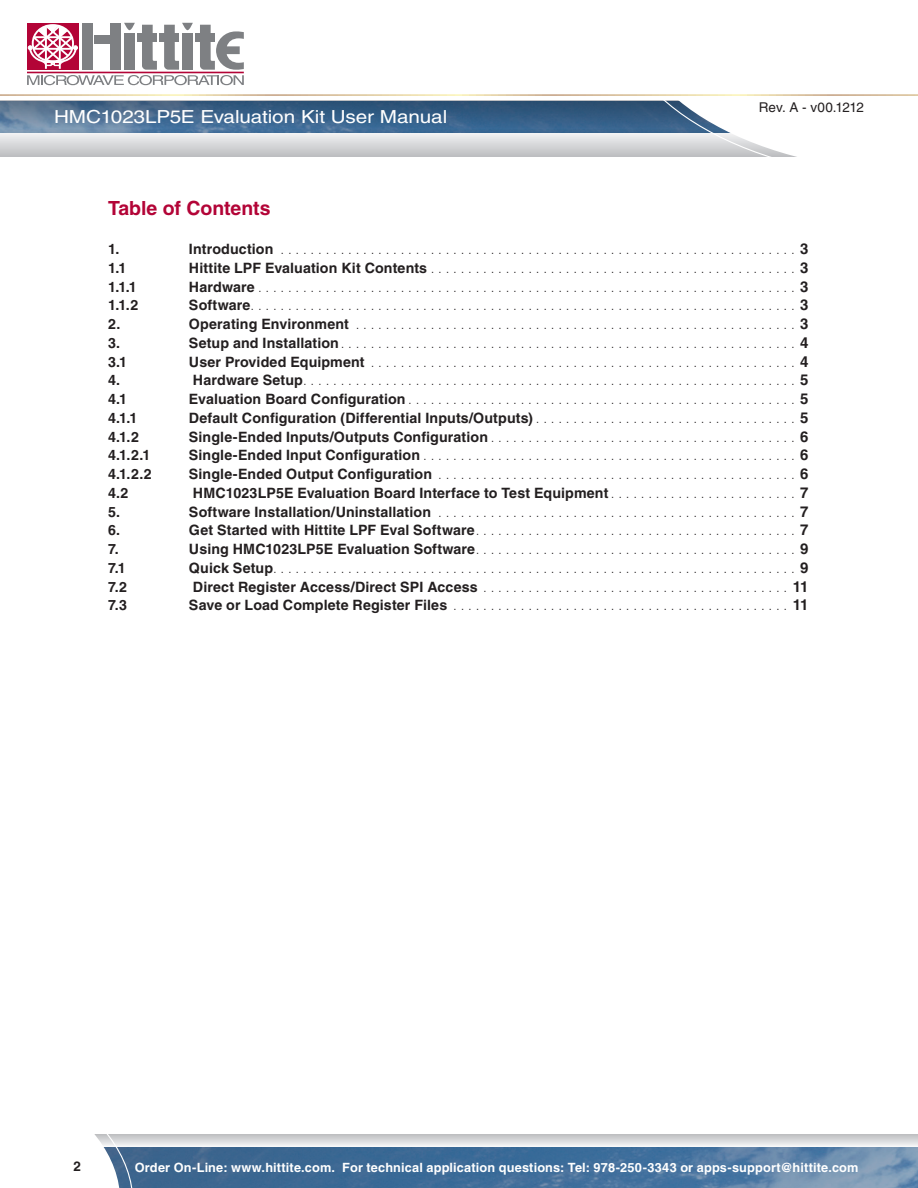
<style>
.page{position:relative;width:918px;height:1188px;background:#fff}
.page>*{position:absolute;margin:0;border:0;box-sizing:border-box;transform-origin:0 0}
.TOC_Title{font:700 19.5px "Helvetica LT Std";letter-spacing:-.005em;color:#b30437}
.t1{font:18px "Helvetica LT Std";letter-spacing:-.005em;color:#fff;scale:1.15 1}
.TOC_Text{font:700 14.25px "Helvetica LT Std";letter-spacing:.01em;color:#231f20}
.TOC_Text-2{font:300 13.5px "Helvetica LT Std";color:#231f20}
.t2{font:13.5px "Helvetica LT Std";letter-spacing:-.01em;color:#231f20}
.t3{font:700 13.5px "Helvetica LT Std";color:#231f20}
.t4{font:700 12.75px "Helvetica LT Std";letter-spacing:.01em;color:#fff}
.s1{font-weight:700;font-size:14.25px}
.s2{font-weight:700;font-size:15px}
.s3{font-weight:300;font-size:13.5px}
.s4{font-size:15px}
</style>
<div class="page">
<svg style="left:134px;top:1134px;width:784px;height:14px;background:#ced2d7"></svg>
<img style="left:134px;top:1148px;width:784px;height:40px">
<svg style="left:0;top:100px;width:616px;height:56px;background:#d6d7d9"></svg>
<img style="left:0;top:101px;width:616px;height:32px">
<svg style="left:616px;top:100px;width:181px;height:57px"></svg>
<svg style="left:94px;top:1134px;width:40px;height:54px"></svg>
<svg style="left:27px;top:23px;width:217px;height:62px"></svg>
<div style="left:196px;top:33px;width:19px;height:9px;background:#7e8083"></div>
<p class="t1" style="left:54px;top:107px;width:343px">HMC1023LP5E Evaluation Kit User Manual</p>
<p class="t2" style="left:759px;top:99px;width:107px">Rev. A - v00.1212</p>
<p class="TOC_Title" style="left:108px;top:196px;width:164px">Table of Contents</p>
<p class="TOC_Text" style="left:108px;top:240px;width:13px">1.</p>
<p class="TOC_Text-2" style="left:189px;top:241px;width:621px"><span class="s1">Introduction</span> . . . . . . . . . . . . . . . . . . . . . . . . . . . . . . . . . . . . . . . . . . . . . . . . . . . . . . . . . . . . . . . . . . . . . <span class="s2">3</span></p>
<p class="TOC_Text" style="left:108px;top:259px;width:20px">1.1</p>
<p class="TOC_Text-2" style="left:189px;top:260px;width:621px"><span class="s1">Hittite LPF Evaluation Kit Contents</span>................................................. <span class="s2">3</span></p>
<p class="TOC_Text" style="left:108px;top:278px;width:30px">1.1.1</p>
<p class="TOC_Text-2" style="left:189px;top:278px;width:621px"><span class="s1">Hardware</span> . . . . . . . . . . . . . . . . . . . . . . . . . . . . . . . . . . . . . . . . . . . . . . . . . . . . . . . . . . . . . . . . . . . . . . . . <span class="s2">3</span></p>
<p class="TOC_Text" style="left:108px;top:297px;width:32px">1.1.2</p>
<p class="TOC_Text-2" style="left:189px;top:297px;width:621px"><span class="s1">Software</span>......................................................................... <span class="s2">3</span></p>
<p class="TOC_Text" style="left:108px;top:315px;width:14px">2.</p>
<p class="TOC_Text-2" style="left:189px;top:316px;width:621px"><span class="s1">Operating Environment</span> . . . . . . . . . . . . . . . . . . . . . . . . . . . . . . . . . . . . . . . . . . . . . . . . . . . . . . . . . . . <span class="s2">3</span></p>
<p class="TOC_Text" style="left:108px;top:334px;width:14px">3.</p>
<p class="TOC_Text-2" style="left:189px;top:335px;width:621px"><span class="s1">Setup and Installation</span>............................................................. <span class="s2">4</span></p>
<p class="TOC_Text" style="left:108px;top:353px;width:21px">3.1</p>
<p class="TOC_Text-2" style="left:189px;top:353px;width:621px"><span class="s1">User Provided Equipment</span> . . . . . . . . . . . . . . . . . . . . . . . . . . . . . . . . . . . . . . . . . . . . . . . . . . . . . . . . . <span class="s2">4</span></p>
<p class="TOC_Text" style="left:108px;top:372px;width:14px">4.</p>
<p class="TOC_Text-2" style="left:193px;top:372px;width:617px"><span class="s1">Hardware Setup</span>.................................................................. <span class="s2">5</span></p>
<p class="TOC_Text" style="left:108px;top:390px;width:21px">4.1</p>
<p class="TOC_Text-2" style="left:189px;top:391px;width:621px"><span class="s1">Evaluation Board Configuration</span> . . . . . . . . . . . . . . . . . . . . . . . . . . . . . . . . . . . . . . . . . . . . . . . . . . . . <span class="s2">5</span></p>
<p class="TOC_Text" style="left:108px;top:409px;width:31px">4.1.1</p>
<p class="TOC_Text" style="left:189px;top:409px;width:621px">Default Configuration (Differential Inputs/Outputs) <span class="s3">. . . . . . . . . . . . . . . . . . . . . . . . . . . . . . . . . . .</span> <span class="s4">5</span></p>
<p class="TOC_Text" style="left:108px;top:428px;width:32px">4.1.2</p>
<p class="TOC_Text-2" style="left:189px;top:428px;width:621px"><span class="s1">Single-Ended Inputs/Outputs Configuration</span>......................................... <span class="s2">6</span></p>
<p class="TOC_Text" style="left:108px;top:447px;width:44px">4.1.2.1</p>
<p class="TOC_Text-2" style="left:189px;top:447px;width:621px"><span class="s1">Single-Ended Input Configuration</span>.................................................. <span class="s2">6</span></p>
<p class="TOC_Text" style="left:108px;top:465px;width:45px">4.1.2.2</p>
<p class="TOC_Text-2" style="left:189px;top:466px;width:621px"><span class="s1">Single-Ended Output Configuration</span> . . . . . . . . . . . . . . . . . . . . . . . . . . . . . . . . . . . . . . . . . . . . . . . . <span class="s2">6</span></p>
<p class="TOC_Text" style="left:108px;top:484px;width:22px">4.2</p>
<p class="TOC_Text" style="left:193px;top:484px;width:617px">HMC1023LP5E Evaluation Board Interface to Test Equipment <span class="s3">. . . . . . . . . . . . . . . . . . . . . . . . .</span> <span class="s4">7</span></p>
<p class="TOC_Text" style="left:108px;top:503px;width:14px">5.</p>
<p class="TOC_Text-2" style="left:189px;top:503px;width:621px"><span class="s1">Software Installation/Uninstallation</span> . . . . . . . . . . . . . . . . . . . . . . . . . . . . . . . . . . . . . . . . . . . . . . . . <span class="s2">7</span></p>
<p class="TOC_Text" style="left:108px;top:522px;width:14px">6.</p>
<p class="TOC_Text-2" style="left:189px;top:522px;width:621px"><span class="s1">Get Started with Hittite LPF Eval Software</span>........................................... <span class="s2">7</span></p>
<p class="TOC_Text" style="left:108px;top:540px;width:12px">7.</p>
<p class="TOC_Text-2" style="left:189px;top:541px;width:621px"><span class="s1">Using HMC1023LP5E Evaluation Software</span>........................................... <span class="s2">9</span></p>
<p class="TOC_Text" style="left:108px;top:559px;width:19px">7.1</p>
<p class="TOC_Text-2" style="left:189px;top:560px;width:621px"><span class="s1">Quick Setup</span>...................................................................... <span class="s2">9</span></p>
<p class="TOC_Text" style="left:108px;top:578px;width:21px">7.2</p>
<p class="TOC_Text-2" style="left:193px;top:578px;width:617px"><span class="s1">Direct Register Access/Direct SPI Access</span> . . . . . . . . . . . . . . . . . . . . . . . . . . . . . . . . . . . . . . . . . <span class="s2">11</span></p>
<p class="TOC_Text" style="left:108px;top:597px;width:20px">7.3</p>
<p class="TOC_Text-2" style="left:189px;top:597px;width:621px"><span class="s1">Save or Load Complete Register Files</span> . . . . . . . . . . . . . . . . . . . . . . . . . . . . . . . . . . . . . . . . . . . . . <span class="s2">11</span></p>
<p class="t3" style="left:73px;top:1158px;width:9px">2</p>
<p class="t4" style="left:135px;top:1159px;width:725px">Order On-Line: www.hittite.com. For technical application questions: Tel: 978-250-3343 or apps-support@hittite.com</p>
</div>
